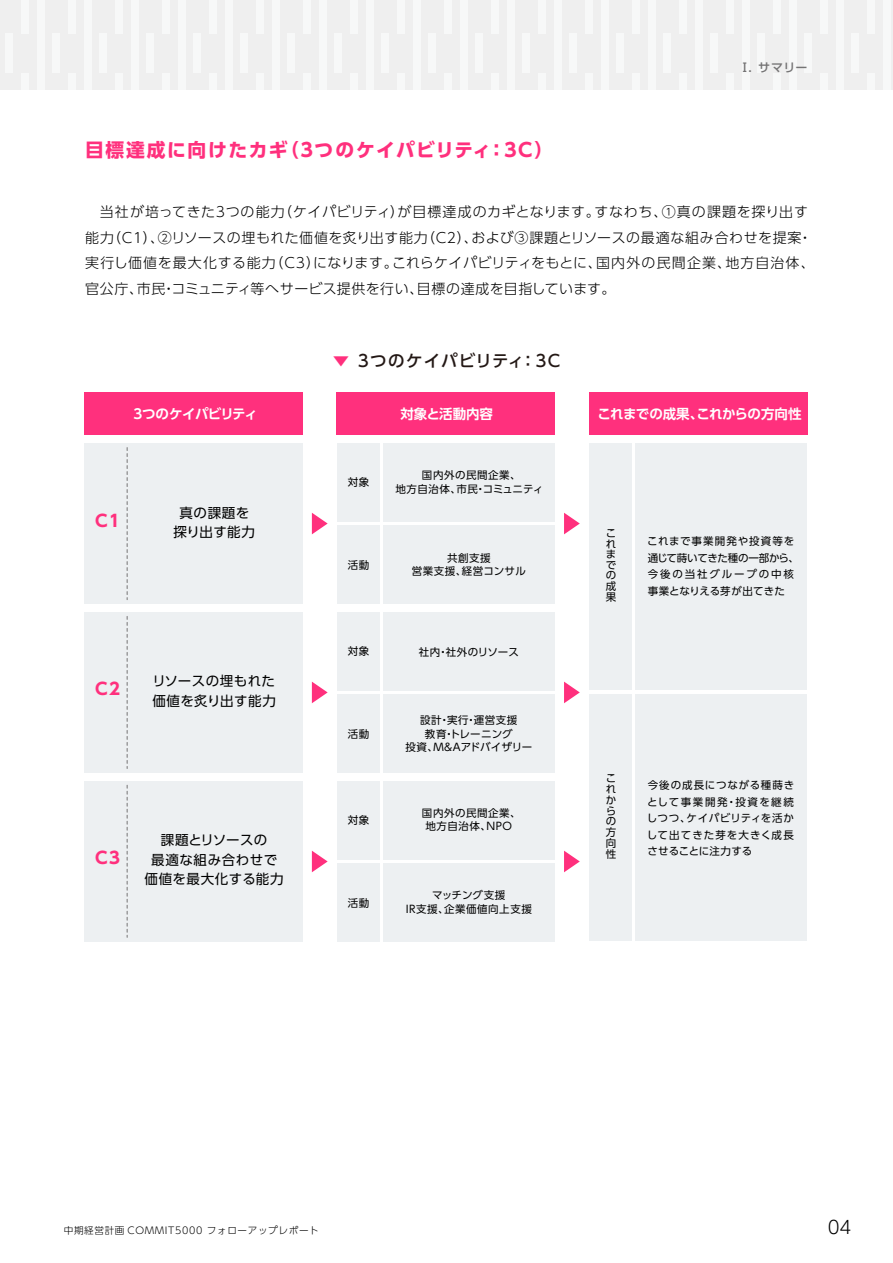
<style>
.page{position:relative;width:893px;height:1263px;background:#fff}
.page>*{position:absolute;margin:0;border:0;box-sizing:border-box;transform-origin:0 0}
.t1{font:700 18.75px "UD Shin Go Pro";letter-spacing:.075em;color:#ff307d}
.t2{font:300 18px "UD Shin Go Pro";color:#000}
.t3{font:500 16.5px "UD Shin Go Pro";letter-spacing:.04em;color:#231815}
.t4{font:700 16.5px "UD Shin Go Pro";color:#ff307d}
.t5{font:300 13.95px/25.5px "UD Shin Go Pro";letter-spacing:.04em;color:#000}
.t6{font:13.5px/19.5px "UD Shin Go Pro";letter-spacing:.035em;color:#000;text-align:center}
.t7{font:700 13.5px "UD Shin Go Pro De";letter-spacing:-.03em;color:#fff}
.t8{font:700 13.5px "UD Shin Go Pro De";letter-spacing:-.005em;color:#fff}
.t9{font:500 12px "UD Shin Go Pro";color:#747374}
.t10{font:10.5px/16.5px "UD Shin Go Pro";letter-spacing:.05em;color:#000;text-align:center}
.t11{font:10.5px/13.5px "UD Shin Go Pro";letter-spacing:.02em;color:#000;text-align:center}
.t12{font:300 9.6px "UD Shin Go Pro";letter-spacing:.07em;color:#000}
.s1{color:#ff307d}
</style>
<div class="page">
<div style="left:0;top:0;width:893px;height:89px;background:#efefef"></div>
<div style="left:589px;top:392px;width:218px;height:43px;background:#ff307d"></div>
<div style="left:337px;top:392px;width:218px;height:43px;background:#ff307d"></div>
<div style="left:85px;top:392px;width:218px;height:43px;background:#ff307d"></div>
<div style="left:85px;top:443px;width:218px;height:161px;background:#edf0f2"></div>
<div style="left:337px;top:443px;width:42px;height:78px;background:#edf0f2"></div>
<div style="left:384px;top:443px;width:171px;height:78px;background:#edf0f2"></div>
<div style="left:337px;top:526px;width:42px;height:78px;background:#edf0f2"></div>
<div style="left:384px;top:526px;width:171px;height:78px;background:#edf0f2"></div>
<div style="left:589px;top:443px;width:42px;height:247px;background:#edf0f2"></div>
<div style="left:636px;top:443px;width:171px;height:247px;background:#edf0f2"></div>
<svg style="left:127px;top:448px;width:1px;height:152px"></svg>
<div style="left:85px;top:612px;width:218px;height:160px;background:#edf0f2"></div>
<div style="left:337px;top:612px;width:42px;height:78px;background:#edf0f2"></div>
<div style="left:384px;top:612px;width:171px;height:78px;background:#edf0f2"></div>
<div style="left:337px;top:694px;width:42px;height:78px;background:#edf0f2"></div>
<div style="left:384px;top:694px;width:171px;height:78px;background:#edf0f2"></div>
<svg style="left:127px;top:616px;width:1px;height:152px"></svg>
<div style="left:85px;top:781px;width:218px;height:160px;background:#edf0f2"></div>
<div style="left:337px;top:781px;width:42px;height:78px;background:#edf0f2"></div>
<div style="left:384px;top:781px;width:171px;height:78px;background:#edf0f2"></div>
<div style="left:337px;top:863px;width:42px;height:78px;background:#edf0f2"></div>
<div style="left:384px;top:863px;width:171px;height:78px;background:#edf0f2"></div>
<svg style="left:127px;top:785px;width:1px;height:152px"></svg>
<div style="left:589px;top:694px;width:42px;height:247px;background:#edf0f2"></div>
<div style="left:636px;top:694px;width:171px;height:247px;background:#edf0f2"></div>
<svg style="left:312px;top:513px;width:16px;height:21px"></svg>
<svg style="left:312px;top:682px;width:16px;height:21px"></svg>
<svg style="left:312px;top:851px;width:16px;height:21px"></svg>
<svg style="left:564px;top:513px;width:16px;height:21px"></svg>
<svg style="left:564px;top:682px;width:16px;height:21px"></svg>
<svg style="left:564px;top:851px;width:16px;height:21px"></svg>
<h1 class="t1" style="left:85px;top:135px;width:470px">目標達成に向けたカギ（３つのケイパビリティ：３C）</h1>
<p class="t9" style="left:739px;top:57px;width:70px">Ⅰ. サマリー</p>
<h3 class="t5" style="left:85px;top:199px;width:731px;text-indent:15px">当社が培ってきた３つの能力（ケイパビリティ）が目標達成のカギとなります。すなわち、①真の課題を探り出す能力（Ｃ１）、②リソースの埋もれた価値を炙り出す能力（Ｃ２）、および③課題とリソースの最適な組み合わせを提案・実行し価値を最大化する能力（Ｃ３）になります。これらケイパビリティをもとに、国内外の民間企業、地方自治体、官公庁、市民・コミュニティ等へサービス提供を行い、目標の達成を目指しています。</h3>
<h3 class="t3" style="left:333px;top:347px;width:231px"><span class="s1">▼</span> ３つのケイパビリティ：３Ｃ</h3>
<p class="t7" style="left:133px;top:403px;width:126px">3つのケイパビリティ</p>
<p class="t8" style="left:400px;top:403px;width:94px">対象と活動内容</p>
<p class="t7" style="left:597px;top:403px;width:206px">これまでの成果、これからの方向性</p>
<h3 class="t4" style="left:95px;top:507px;width:27px">C1</h3>
<p class="t6" style="left:173px;top:502px;width:83px">真の課題を探り出す能力</p>
<h3 class="t4" style="left:95px;top:676px;width:27px">C2</h3>
<p class="t6" style="left:152px;top:671px;width:125px;text-align:left">リソースの埋もれた価値を炙り出す能力</p>
<h3 class="t4" style="left:95px;top:844px;width:27px">C3</h3>
<p class="t6" style="left:145px;top:830px;width:141px">課題とリソースの<br>最適な組み合わせで価値を最大化する能力</p>
<p class="t10" style="left:348px;top:474px;width:23px">対象</p>
<p class="t10" style="left:348px;top:557px;width:23px">活動</p>
<p class="t10" style="left:396px;top:468px;width:149px;line-height:13.5px">国内外の民間企業、<br>地方自治体、市民・コミュニティ</p>
<p class="t10" style="left:412px;top:550px;width:116px;line-height:13.5px">共創支援<br>営業支援、経営コンサル</p>
<p class="t10" style="left:348px;top:643px;width:23px">対象</p>
<p class="t10" style="left:348px;top:726px;width:23px">活動</p>
<p class="t10" style="left:348px;top:811px;width:23px">対象</p>
<p class="t10" style="left:348px;top:894px;width:23px">活動</p>
<p class="t10" style="left:419px;top:643px;width:102px">社内・社外のリソース</p>
<p class="t11" style="left:405px;top:713px;width:128px">設計・実行・運営支援<br>教育・トレーニング<br>投資、M&amp;Aアドバイザリー</p>
<p class="t10" style="left:422px;top:806px;width:100px;line-height:13.5px">国内外の民間企業、地方自治体、NPO</p>
<p class="t10" style="left:406px;top:888px;width:128px;line-height:13.5px">マッチング支援<br>IR支援、企業価値向上支援</p>
<p class="t10" style="left:606px;top:527px;width:12px;line-height:10.6px;text-align:justify">これまでの成果</p>
<p class="t10" style="left:647px;top:532px;width:153px;text-align:left">これまで事業開発や投資等を通じて蒔いてきた種の一部から、今後の当社グループの中核事業となりえる芽が出てきた</p>
<p class="t10" style="left:606px;top:773px;width:12px;line-height:10.8px;text-align:justify">これからの方向性</p>
<p class="t10" style="left:647px;top:777px;width:149px;text-align:justify">今後の成長につながる種蒔きとして事業開発・投資を継続しつつ、ケイパビリティを活かして出てきた芽を大きく成長させることに注力する</p>
<p class="t12" style="left:64px;top:1223px;width:257px">中期経営計画 COMMIT5000 フォローアップレポート</p>
<h2 class="t2" style="left:828px;top:1212px;width:25px">04</h2>
</div>
